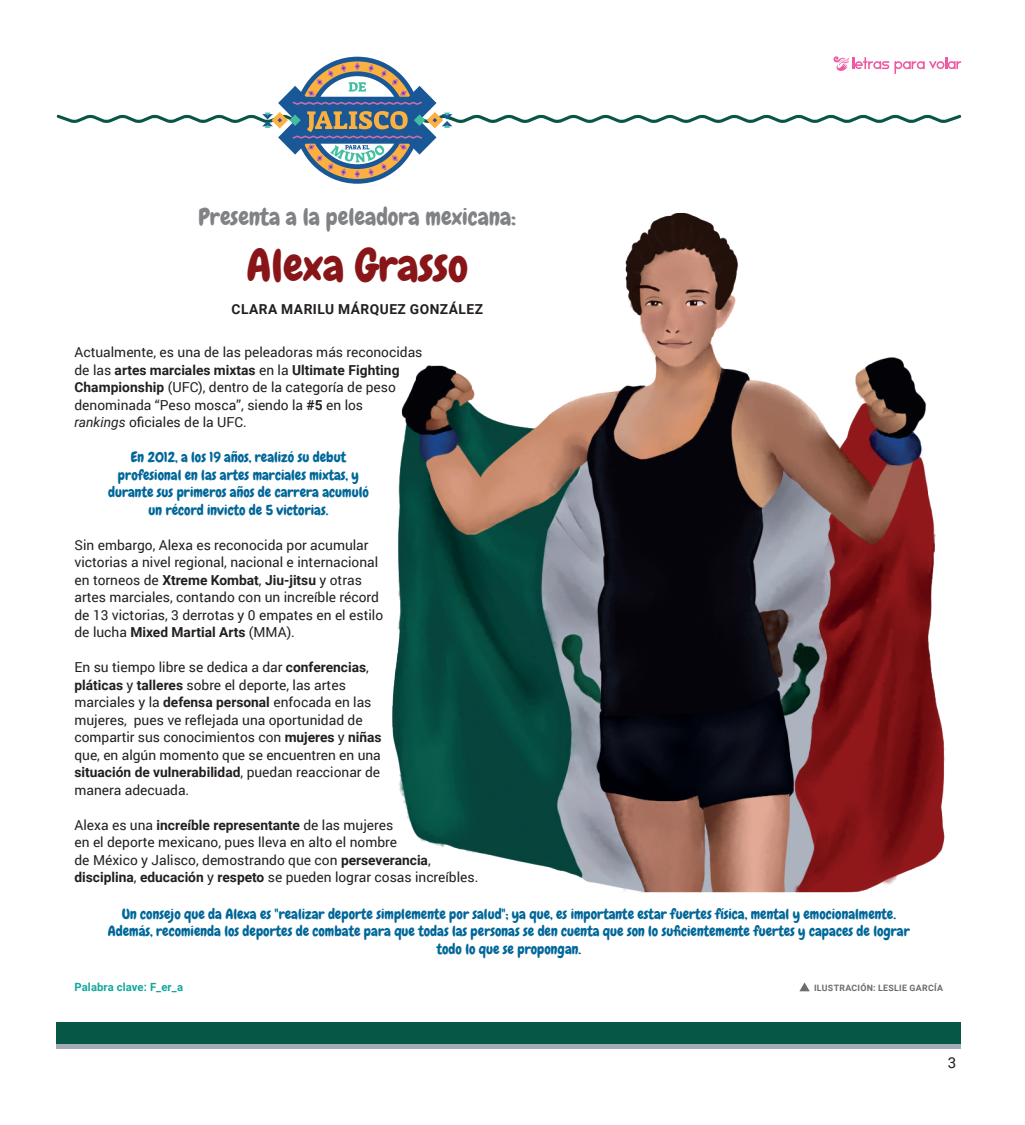
<style>
.page{position:relative;width:1025px;height:1125px;background:#fff}
.page>*{position:absolute;margin:0;border:0;box-sizing:border-box;transform-origin:0 0}
.Títulos{font:45px "Chewy";color:#881619}
.Títulos-2{font:23.75px "Chewy";color:#808285}
.t1{font:15px "Roboto";color:#231f20}
.Básico{font:14.38px/17.5px "Chewy";color:#006799;text-align:center}
.Básico-2{font:13.75px "Roboto";color:#231f20}
.Básico-3{font:700 13.75px "Roboto";color:#231f20}
.AUTOR{font:700 13.75px "Roboto";letter-spacing:.035em;color:#231f20}
.Palab-CLAV{font:700 11.25px "Roboto";letter-spacing:.01em;color:#12a79d}
.CREDITO{font:700 8.75px "Roboto";letter-spacing:.035em;color:#6c6d70}
.s1{font-weight:400}
.s2{font-weight:700}
.s3{font-style:italic}
</style>
<div class="page">
<img style="left:392px;top:213px;width:553px;height:680px">
<div style="left:57px;top:1028px;width:903px;height:21px;background:#a5abb7"></div>
<div style="left:57px;top:1022px;width:903px;height:22px;background:#075747"></div>
<svg style="left:56px;top:56px;width:904px;height:128px"></svg>
<svg style="left:799px;top:982px;width:10px;height:9px"></svg>
<p class="Títulos-2" style="left:198px;top:201px;width:319px">Presenta a la peleadora mexicana:</p>
<p class="Títulos" style="left:246px;top:237px;width:223px">Alexa Grasso</p>
<p class="AUTOR" style="left:231px;top:300px;width:253px">CLARA MARILU MÁRQUEZ GONZÁLEZ</p>
<p class="Básico-2" style="left:74px;top:342px;width:349px">Actualmente, es una de las peleadoras más reconocidas</p>
<p class="Básico-3" style="left:74px;top:360px;width:326px"><span class="s1">de las</span> artes marciales mixtas <span class="s1">en la</span> Ultimate Fighting</p>
<p class="Básico-2" style="left:74px;top:377px;width:323px"><span class="s2">Championship</span> (UFC), dentro de la categoría de peso</p>
<p class="Básico-2" style="left:74px;top:395px;width:290px">denominada “Peso mosca”, siendo la <span class="s2">#5</span> en los</p>
<p class="Básico-2" style="left:74px;top:412px;width:174px"><span class="s3">rankings</span> oficiales de la UFC.</p>
<p class="Básico" style="left:108px;top:448px;width:262px">En 2012, a los 19 años, realizó su debut profesional en las artes marciales mixtas, y durante sus primeros años de carrera acumuló un récord invicto de 5 victorias.</p>
<p class="Básico-2" style="left:74px;top:535px;width:295px">Sin embargo, Alexa es reconocida por acumular</p>
<p class="Básico-2" style="left:74px;top:552px;width:305px">victorias a nivel regional, nacional e internacional</p>
<p class="Básico-3" style="left:74px;top:570px;width:289px"><span class="s1">en torneos de</span> Xtreme Kombat<span class="s1">,</span> Jiu-jitsu <span class="s1">y otras</span></p>
<p class="Básico-2" style="left:74px;top:587px;width:306px">artes marciales, contando con un increíble récord</p>
<p class="Básico-2" style="left:74px;top:605px;width:310px">de 13 victorias, 3 derrotas y 0 empates en el estilo</p>
<p class="Básico-3" style="left:74px;top:622px;width:222px"><span class="s1">de lucha</span> Mixed Martial Arts <span class="s1">(MMA).</span></p>
<p class="Básico-2" style="left:74px;top:657px;width:296px">En su tiempo libre se dedica a dar <span class="s2">conferencias</span>,</p>
<p class="Básico-2" style="left:74px;top:675px;width:273px"><span class="s2">pláticas</span> y <span class="s2">talleres</span> sobre el deporte, las artes</p>
<p class="Básico-2" style="left:74px;top:692px;width:298px">marciales y la <span class="s2">defensa personal</span> enfocada en las</p>
<p class="Básico-2" style="left:74px;top:710px;width:289px">mujeres, pues ve reflejada una oportunidad de</p>
<p class="Básico-2" style="left:74px;top:727px;width:308px">compartir sus conocimientos con <span class="s2">mujeres</span> y <span class="s2">niñas</span></p>
<p class="Básico-2" style="left:74px;top:745px;width:308px">que, en algún momento que se encuentren en una</p>
<p class="Básico-3" style="left:74px;top:762px;width:307px">situación de vulnerabilidad<span class="s1">, puedan reaccionar de</span></p>
<p class="Básico-2" style="left:74px;top:780px;width:116px">manera adecuada.</p>
<p class="Básico-2" style="left:74px;top:815px;width:320px">Alexa es una <span class="s2">increíble representante</span> de las mujeres</p>
<p class="Básico-2" style="left:74px;top:832px;width:324px">en el deporte mexicano, pues lleva en alto el nombre</p>
<p class="Básico-2" style="left:74px;top:850px;width:357px">de México y Jalisco, demostrando que con <span class="s2">perseverancia</span>,</p>
<p class="Básico-2" style="left:74px;top:867px;width:405px"><span class="s2">disciplina</span>, <span class="s2">educación</span> y <span class="s2">respeto</span> se pueden lograr cosas increíbles.</p>
<p class="Básico" style="left:108px;top:905px;width:803px">Un consejo que da Alexa es "realizar deporte simplemente por salud"; ya que, es importante estar fuertes física, mental y emocionalmente.<br>Además, recomienda los deportes de combate para que todas las personas se den cuenta que son lo suficientemente fuertes y capaces de lograr todo lo que se propongan.</p>
<p class="Palab-CLAV" style="left:74px;top:979px;width:110px">Palabra clave: F_er_a</p>
<p class="CREDITO" style="left:813px;top:982px;width:130px">ILUSTRACIÓN: LESLIE GARCÍA</p>
<p class="t1" style="left:947px;top:1052px;width:10px">3</p>
</div>
